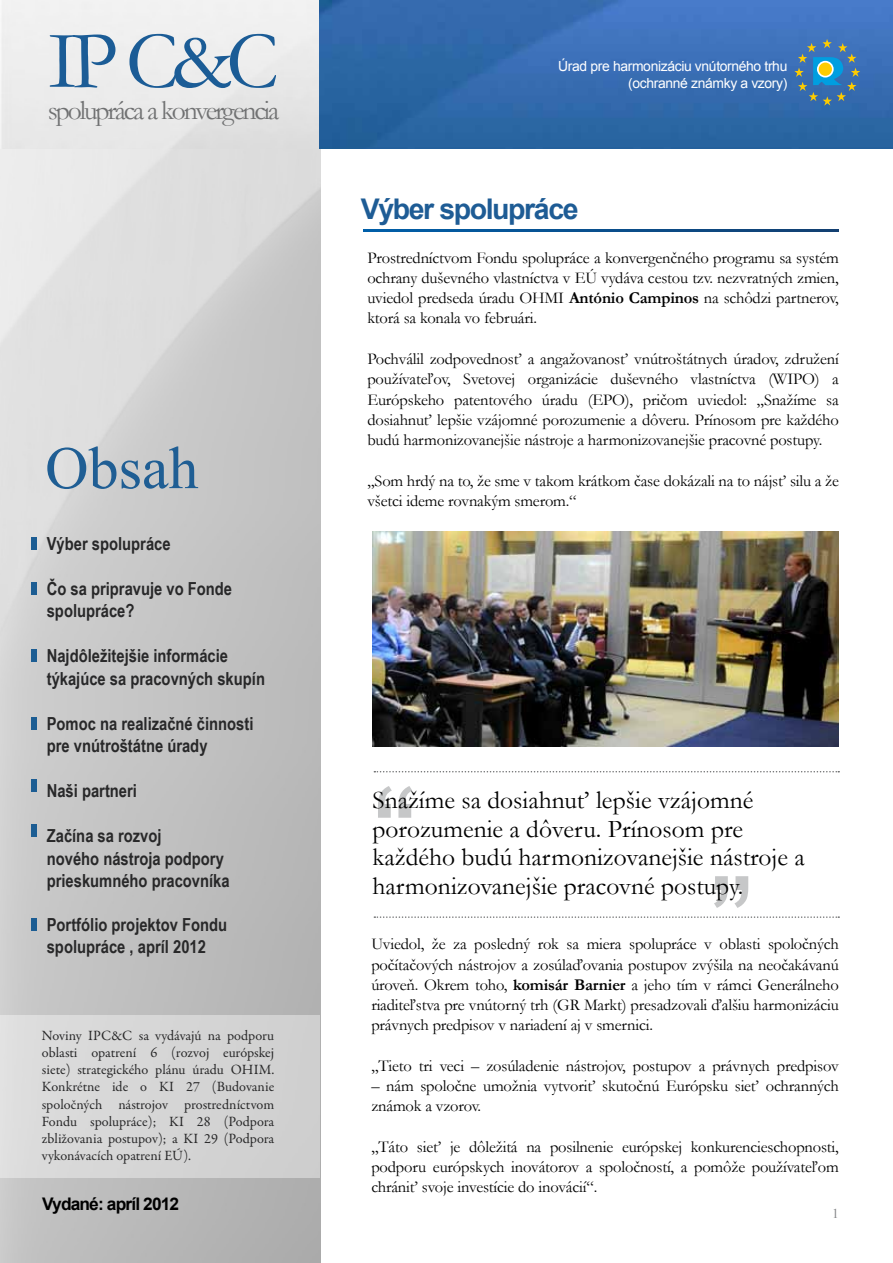
<style>
.page{position:relative;width:893px;height:1263px;background:#fff}
.page>*{position:absolute;margin:0;border:0;box-sizing:border-box;transform-origin:0 0}
.t1{font:135.3px "Arial";color:#c6c7c8}
.t2{font:82.65px "Garamond";color:#1b5c96}
.t3{font:60px "Times New Roman";color:#1f5e94}
.t4{font:700 28.5px "Arial";letter-spacing:-.05em;color:#1e5c95}
.t5{font:27.6px "Garamond";letter-spacing:-.075em;color:#707172}
.t6{font:25.5px/28.5px "Garamond";color:#000}
.t7{font:700 18px/22.5px "Arial Narrow";color:#282829}
.t8{font:700 17.4px "Arial";letter-spacing:-.05em;color:#000}
.t9{font:16.5px/20.2px "Garamond";letter-spacing:-.01em;color:#000;text-align:justify}
.t10{font:14.25px/17.1px "Garamond Premr Pro";color:#282829;text-align:justify}
.t11{font:13.95px/16.6px "Arial";letter-spacing:-.025em;color:#fff;text-align:right}
.t12{font:13.5px "Times New Roman";color:#87888a}
.s1{font-weight:700}
</style>
<div class="page">
<img style="left:0;top:148px;width:320px;height:1115px">
<div style="left:0;top:0;width:320px;height:148px;background:#ececec"></div>
<img style="left:320px;top:0;width:573px;height:149px">
<svg style="left:794px;top:39px;width:66px;height:67px;background:#427baa"></svg>
<svg style="left:817px;top:61px;width:17px;height:17px"></svg>
<div style="left:819px;top:63px;width:13px;height:13px;background:#fecc00;border-radius:50%"></div>
<svg style="left:364px;top:230px;width:475px;height:1px"></svg>
<div style="left:32px;top:717px;width:5px;height:13px;background:#1c5d93"></div>
<div style="left:32px;top:779px;width:5px;height:13px;background:#1c5d93"></div>
<div style="left:32px;top:824px;width:5px;height:13px;background:#1c5d93"></div>
<div style="left:32px;top:918px;width:5px;height:13px;background:#1c5d93"></div>
<div style="left:32px;top:649px;width:5px;height:13px;background:#1c5d93"></div>
<div style="left:32px;top:582px;width:5px;height:13px;background:#1c5d93"></div>
<div style="left:32px;top:537px;width:5px;height:13px;background:#1c5d93"></div>
<img style="left:373px;top:531px;width:466px;height:215px">
<svg style="left:374px;top:771px;width:465px;height:1px"></svg>
<svg style="left:374px;top:916px;width:465px;height:2px"></svg>
<div style="left:0;top:1015px;width:320px;height:163px;background:#d5d5d5"></div>
<h2 class="t2" style="left:48px;top:5px;width:232px">IP C&amp;C</h2>
<h3 class="t5" style="left:48px;top:92px;width:233px">spolupráca a konvergencia</h3>
<h3 class="t3" style="left:45px;top:428px;width:155px">Obsah</h3>
<p class="t7" style="left:47px;top:531px;width:125px">Výber spolupráce</p>
<p class="t7" style="left:47px;top:576px;width:187px">Čo sa pripravuje vo Fonde spolupráce?</p>
<p class="t7" style="left:47px;top:644px;width:220px">Najdôležitejšie informácie týkajúce sa pracovných skupín</p>
<p class="t7" style="left:47px;top:711px;width:208px">Pomoc na realizačné činnosti pre vnútroštátne úrady</p>
<p class="t7" style="left:47px;top:779px;width:92px">Naši partneri</p>
<p class="t7" style="left:47px;top:824px;width:184px">Začína sa rozvoj<br>nového nástroja podpory prieskumného pracovníka</p>
<p class="t7" style="left:47px;top:913px;width:182px;line-height:21.6px">Portfólio projektov Fondu spolupráce , apríl 2012</p>
<p class="t10" style="left:42px;top:1027px;width:234px">Noviny IPC&amp;C sa vydávajú na podporu oblasti opatrení 6 (rozvoj európskej siete) strategického plánu úradu OHIM.<br>Konkrétne ide o KI 27 (Budovanie spoločných nástrojov prostredníctvom Fondu spolupráce); KI 28 (Podpora zbližovania postupov); a KI 29 (Podpora vykonávacích opatrení EÚ).</p>
<p class="t8" style="left:42px;top:1192px;width:139px">Vydané: apríl 2012</p>
<p class="t11" style="left:558px;top:58px;width:231px">Úrad pre harmonizáciu vnútorného trhu (ochranné známky a vzory)</p>
<h3 class="t4" style="left:361px;top:191px;width:219px">Výber spolupráce</h3>
<p class="t9" style="left:367px;top:247px;width:473px">Prostredníctvom Fondu spolupráce a konvergenčného programu sa systém ochrany duševného vlastníctva v EÚ vydáva cestou tzv. nezvratných zmien, uviedol predseda úradu OHMI <span class="s1">António Campinos</span> na schôdzi partnerov, ktorá sa konala vo februári.</p>
<p class="t9" style="left:367px;top:348px;width:473px">Pochválil zodpovednosť a angažovanosť vnútroštátnych úradov, združení používateľov, Svetovej organizácie duševného vlastníctva (WIPO) a Európskeho patentového úradu (EPO), pričom uviedol: „Snažíme sa dosiahnuť lepšie vzájomné porozumenie a dôveru. Prínosom pre každého budú harmonizovanejšie nástroje a harmonizovanejšie pracovné postupy.</p>
<p class="t9" style="left:367px;top:470px;width:473px">„Som hrdý na to, že sme v takom krátkom čase dokázali na to nájsť silu a že všetci ideme rovnakým smerom.“</p>
<h1 class="t1" style="left:372px;top:748px;width:47px">“</h1>
<h3 class="t6" style="left:372px;top:785px;width:382px">Snažíme sa dosiahnuť lepšie vzájomné</h3>
<h3 class="t6" style="left:372px;top:814px;width:434px">porozumenie a dôveru. Prínosom pre každého budú harmonizovanejšie nástroje a harmonizovanejšie pracovné postupy.</h3>
<h1 class="t1" style="left:754px;top:945px;width:47px;rotate:-180deg">“</h1>
<p class="t9" style="left:371px;top:934px;width:469px">Uviedol, že za posledný rok sa miera spolupráce v oblasti spoločných počítačových nástrojov a zosúlaďovania postupov zvýšila na neočakávanú úroveň. Okrem toho, <span class="s1">komisár Barnier</span> a jeho tím v rámci Generálneho riaditeľstva pre vnútorný trh (GR Markt) presadzovali ďalšiu harmonizáciu právnych predpisov v nariadení aj v smernici.</p>
<p class="t9" style="left:371px;top:1055px;width:469px">„Tieto tri veci – zosúladenie nástrojov, postupov a právnych predpisov</p>
<p class="t9" style="left:371px;top:1075px;width:469px">– nám spoločne umožnia vytvoriť skutočnú Európsku sieť ochranných známok a vzorov.</p>
<p class="t9" style="left:371px;top:1136px;width:469px">„Táto sieť je dôležitá na posilnenie európskej konkurencieschopnosti, podporu európskych inovátorov a spoločností, a pomôže používateľom chrániť svoje investície do inovácií“.</p>
<p class="t12" style="left:832px;top:1205px;width:8px">1</p>
</div>
